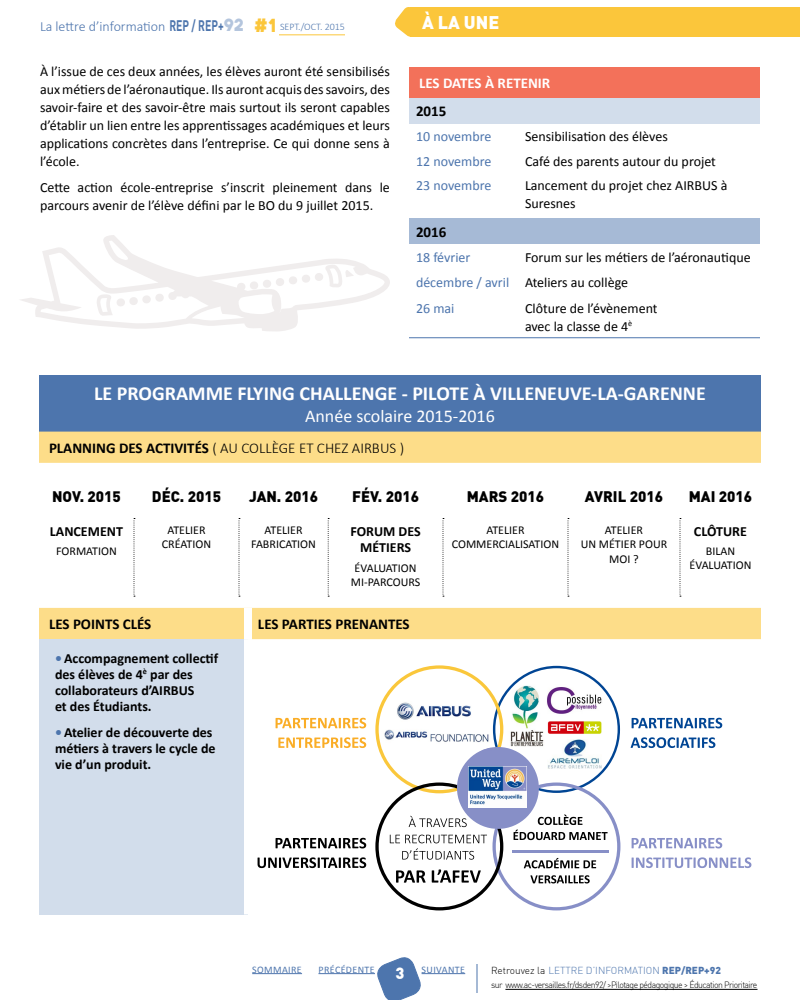
<style>
.page{position:relative;width:800px;height:1000px;background:#fff}
.page>*{position:absolute;margin:0;border:0;box-sizing:border-box;transform-origin:0 0}
.t1{font:700 20px "Calibri";color:#fff}
.t2{font:18px "Calibri";color:#fff}
.t3{font:900 18px "DIN";color:#fff}
.t4{font:900 16px "DIN";color:#fff}
.t5{font:900 15px "DIN";color:#000}
.t6{font:300 15px "Calibri";color:#000}
.t7{font:700 15px "Calibri";color:#000}
.t8{font:700 15px "Calibri";color:#fff}
.t9{font:14px/18px "Calibri";color:#000}
.t10{font:700 14px/16px "Calibri";color:#000}
.t11{font:300 14px "Calibri";color:#4d75ad}
.t12{font:14px "Calibri";color:#4d75ad}
.t13{font:12px/14.4px "Calibri";color:#000;text-align:center}
.t14{font:300 10px "DIN";color:#4d75ad}
.t15{font:10px "Calibri";letter-spacing:.04em;color:#4d75ad}
.t16{font:300 9px "DIN";letter-spacing:-.06em;color:#000;scale:.96 1}
.s1{font-family:"DIN";font-weight:700;font-size:15px}
.s2{font-family:"The Bold Font";font-weight:400;font-size:17px;color:#b4c5dd}
.s3{font-family:"The Bold Font";font-weight:400;font-size:18px;color:#fbc63b}
.s4{font-size:10px}
.s5{color:#4d75ad}
.s6{font-weight:700}
.s7{color:#000}
.s8{font-weight:900}
</style>
<div class="page">
<svg style="left:377px;top:957px;width:46px;height:43px"></svg>
<hr style="left:505px;top:989px;width:253px;height:1px;background:#000">
<hr style="left:252px;top:973px;width:50px;height:1px;background:#4d75ad">
<hr style="left:422px;top:973px;width:43px;height:1px;background:#4d75ad">
<hr style="left:318px;top:973px;width:57px;height:1px;background:#4d75ad">
<hr style="left:476px;top:964px;width:2px;height:29px;background:#4d75ad">
<div style="left:410px;top:7px;width:390px;height:30px;background:#fbc63b"></div>
<svg style="left:395px;top:7px;width:15px;height:30px"></svg>
<div style="left:39px;top:375px;width:722px;height:57px;background:#4d75ad"></div>
<svg style="left:39px;top:432px;width:722px;height:207px"></svg>
<div style="left:39px;top:639px;width:209px;height:275px;background:#d2ddeb"></div>
<div style="left:244px;top:608px;width:8px;height:31px;background:#fff"></div>
<div style="left:244px;top:639px;width:8px;height:275px;background:#fff"></div>
<svg style="left:134px;top:518px;width:1px;height:79px"></svg>
<svg style="left:238px;top:518px;width:2px;height:79px"></svg>
<svg style="left:328px;top:518px;width:1px;height:79px"></svg>
<svg style="left:442px;top:518px;width:2px;height:79px"></svg>
<svg style="left:568px;top:518px;width:1px;height:79px"></svg>
<svg style="left:680px;top:518px;width:1px;height:79px"></svg>
<svg style="left:375px;top:665px;width:245px;height:245px"></svg>
<svg style="left:632px;top:838px;width:90px;height:10px"></svg>
<svg style="left:632px;top:857px;width:119px;height:11px"></svg>
<svg style="left:276px;top:838px;width:90px;height:10px"></svg>
<svg style="left:258px;top:857px;width:108px;height:11px"></svg>
<svg style="left:632px;top:718px;width:90px;height:10px"></svg>
<svg style="left:631px;top:737px;width:84px;height:11px"></svg>
<svg style="left:276px;top:718px;width:90px;height:10px"></svg>
<svg style="left:278px;top:737px;width:88px;height:11px"></svg>
<hr style="left:512px;top:850px;width:97px;height:3px;background:#878fc7">
<div style="left:409px;top:67px;width:351px;height:31px;background:#f3715a"></div>
<div style="left:409px;top:98px;width:351px;height:26px;background:#d2ddeb"></div>
<div style="left:409px;top:219px;width:351px;height:25px;background:#a6bad6"></div>
<hr style="left:409px;top:337px;width:109px;height:1px;background:#4d75ad">
<hr style="left:518px;top:337px;width:242px;height:1px;background:#4d75ad">
<svg style="left:21px;top:235px;width:369px;height:96px"></svg>
<svg style="left:250px;top:264px;width:104px;height:26px"></svg>
<svg style="left:97px;top:293px;width:67px;height:23px"></svg>
<hr style="left:279px;top:35px;width:66px;height:1px;background:#fbc63b">
<p class="t11" style="left:40px;top:18px;width:307px">La lettre d’information <span class="s1">REP / REP+</span><span class="s2">92</span> <span class="s3">#1</span> <span class="s4">SEPT./OCT. 2015</span></p>
<p class="t9" style="left:40px;top:62px;width:351px;text-align:justify">À l’issue de ces deux années, les élèves auront été sensibilisés aux métiers de l’aéronautique. Ils auront acquis des savoirs, des savoir-faire et des savoir-être mais surtout ils seront capables d’établir un lien entre les apprentissages académiques et leurs applications concrètes dans l’entreprise. Ce qui donne sens à l’école.</p>
<p class="t9" style="left:40px;top:178px;width:351px">Cette action école-entreprise s’inscrit pleinement dans le parcours avenir de l’élève défini par le BO du 9 juillet 2015.</p>
<p class="t3" style="left:422px;top:10px;width:79px">À LA UNE</p>
<p class="t8" style="left:419px;top:74px;width:133px">LES DATES À RETENIR</p>
<p class="t7" style="left:416px;top:102px;width:32px">2015</p>
<p class="t12" style="left:416px;top:128px;width:77px">10 novembre</p>
<p class="t9" style="left:525px;top:127px;width:144px">Sensibilisation des élèves</p>
<p class="t12" style="left:416px;top:152px;width:77px">12 novembre</p>
<p class="t9" style="left:525px;top:152px;width:192px">Café des parents autour du projet</p>
<p class="t12" style="left:416px;top:177px;width:77px">23 novembre</p>
<p class="t9" style="left:525px;top:176px;width:204px">Lancement du projet chez AIRBUS à<br>Suresnes</p>
<p class="t7" style="left:416px;top:222px;width:32px">2016</p>
<p class="t12" style="left:416px;top:248px;width:56px">18 février</p>
<p class="t9" style="left:416px;top:244px;width:336px;line-height:25.5px;text-indent:109px">Forum sur les métiers de l’aéronautique <span class="s5">décembre / avril</span> Ateliers au collège<br><span class="s5">26 mai</span></p>
<p class="t9" style="left:525px;top:299px;width:134px">Clôture de l’évènement avec la classe de 4<sup>è</sup></p>
<h1 class="t1" style="left:94px;top:381px;width:613px">LE PROGRAMME FLYING CHALLENGE - PILOTE À VILLENEUVE-LA-GARENNE</h1>
<p class="t2" style="left:305px;top:404px;width:191px">Année scolaire 2015-2016</p>
<p class="t6" style="left:49px;top:439px;width:357px"><span class="s6">PLANNING DES ACTIVITÉS</span> ( AU COLLÈGE ET CHEZ AIRBUS )</p>
<p class="t5" style="left:52px;top:486px;width:70px">NOV. 2015</p>
<p class="t5" style="left:152px;top:486px;width:71px">DÉC. 2015</p>
<p class="t5" style="left:249px;top:486px;width:70px">JAN. 2016</p>
<p class="t5" style="left:352px;top:486px;width:68px">FÉV. 2016</p>
<p class="t5" style="left:467px;top:486px;width:79px">MARS 2016</p>
<p class="t5" style="left:585px;top:486px;width:80px">AVRIL 2016</p>
<p class="t5" style="left:689px;top:486px;width:65px">MAI 2016</p>
<p class="t10" style="left:50px;top:523px;width:75px">LANCEMENT</p>
<p class="t13" style="left:56px;top:544px;width:62px">FORMATION</p>
<p class="t13" style="left:452px;top:523px;width:109px">ATELIER<br>COMMERCIALISATION</p>
<p class="t13" style="left:581px;top:523px;width:88px">ATELIER<br>UN MÉTIER POUR<br>MOI ?</p>
<p class="t10" style="left:694px;top:523px;width:55px">CLÔTURE</p>
<p class="t13" style="left:162px;top:523px;width:51px">ATELIER<br>CRÉATION</p>
<p class="t13" style="left:251px;top:523px;width:66px">ATELIER<br>FABRICATION</p>
<p class="t10" style="left:350px;top:522px;width:72px;line-height:16.8px;text-align:center">FORUM DES<br>MÉTIERS</p>
<p class="t13" style="left:351px;top:561px;width:71px">ÉVALUATION<br>MI-PARCOURS</p>
<p class="t13" style="left:690px;top:544px;width:63px">BILAN<br>ÉVALUATION</p>
<p class="t7" style="left:49px;top:615px;width:104px">LES POINTS CLÉS</p>
<p class="t7" style="left:258px;top:615px;width:153px">LES PARTIES PRENANTES</p>
<p class="t10" style="left:55px;top:650px;width:165px"><span class="s5">•</span> Accompagnement collectif des élèves de 4<sup>è</sup> par des collaborateurs d’AIRBUS<br>et des Étudiants.</p>
<p class="t10" style="left:55px;top:724px;width:162px"><span class="s5">•</span> Atelier de découverte des métiers à travers le cycle de vie d’un produit.</p>
<p class="t15" style="left:252px;top:963px;width:51px">sommaire</p>
<p class="t15" style="left:318px;top:963px;width:58px">précédente</p>
<p class="t15" style="left:422px;top:963px;width:45px">suivante</p>
<p class="t4" style="left:396px;top:963px;width:10px">3</p>
<p class="t14" style="left:491px;top:964px;width:232px"><span class="s7">Retrouvez la</span> LETTRE D’INFORMATION <span class="s8">REP/REP+92</span></p>
<p class="t16" style="left:491px;top:979px;width:279px">sur www.ac-versailles.fr/dsden92/ &gt;Pilotage pédagogique &gt; Éducation Prioritaire</p>
</div>
